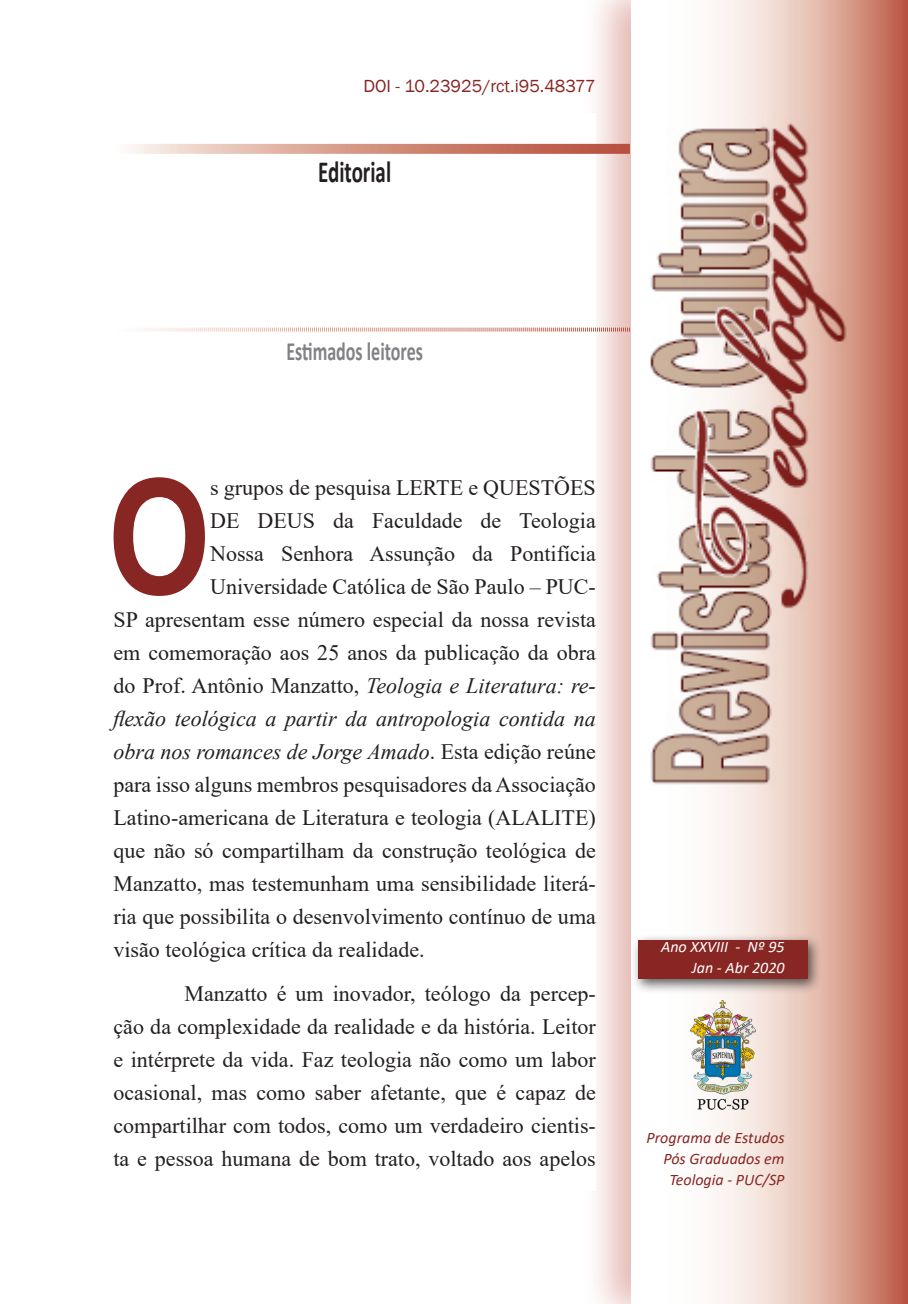
<style>
.page{position:relative;width:908px;height:1304px;background:#fff}
.page>*{position:absolute;margin:0;border:0;box-sizing:border-box;transform-origin:0 0}
.t1{font:700 160.4px "Arial Narrow";color:#882624}
.t2{font:700 30.8px "Calibri";color:#231f20;scale:.68 1}
.t3{font:700 26.4px "Calibri";color:#808285;scale:.68 1}
.t4{font:22px/33px "Times New Roman";color:#231f20;text-align:justify}
.t5{font:italic 22px "Times New Roman";color:#231f20}
.t6{font:18px "Franklin Gothic";color:#882624}
.t7{font:italic 16px/21px "Calibri";color:#882624;text-align:right}
.t8{font:italic 16px/21px "Calibri";color:#fff;text-align:right}
.s1{font-style:italic}
.s2{font-style:normal}
</style>
<div class="page">
<div style="left:579px;top:0;width:328px;height:1304px;background:#bb4938;opacity:.38"></div>
<svg style="left:631px;top:0;width:276px;height:1304px"></svg>
<img style="left:649px;top:113px;width:198px;height:680px">
<div style="left:630px;top:933px;width:191px;height:61px;background:#231f20;opacity:.75"></div>
<div style="left:637px;top:940px;width:169px;height:39px;background:#882624"></div>
<img style="left:686px;top:999px;width:71px;height:113px">
<div style="left:113px;top:113px;width:482px;height:1078px;background:#fff"></div>
<svg style="left:128px;top:144px;width:501px;height:10px;background:#d59888"></svg>
<svg style="left:141px;top:327px;width:489px;height:5px"></svg>
<p class="t6" style="left:363px;top:75px;width:234px">DOI - 10.23925/rct.i95.48377</p>
<h2 class="t2" style="left:318px;top:150px;width:109px">Editorial</h2>
<p class="t3" style="left:286px;top:333px;width:202px">Estimados leitores</p>
<h1 class="t1" style="left:108px;top:416px;width:104px">O</h1>
<p class="t4" style="left:210px;top:470px;width:387px">s grupos de pesquisa LERTE e QUESTÕES</p>
<p class="t4" style="left:210px;top:503px;width:387px">DE DEUS da Faculdade de Teologia</p>
<p class="t4" style="left:210px;top:536px;width:387px">Nossa Senhora Assunção da Pontifícia</p>
<p class="t4" style="left:210px;top:569px;width:387px">Universidade Católica de São Paulo – PUC-</p>
<p class="t4" style="left:113px;top:602px;width:483px">SP apresentam esse número especial da nossa revista</p>
<p class="t4" style="left:113px;top:635px;width:483px">em comemoração aos 25 anos da publicação da obra</p>
<p class="t4" style="left:113px;top:668px;width:483px">do Prof. Antônio Manzatto, <span class="s1">Teologia e Literatura: re-</span></p>
<p class="t5" style="left:113px;top:703px;width:483px">flexão teológica a partir da antropologia contida na</p>
<p class="t5" style="left:113px;top:736px;width:483px">obra nos romances de Jorge Amado<span class="s2">. Esta edição reúne</span></p>
<p class="t4" style="left:113px;top:767px;width:483px">para isso alguns membros pesquisadores da Associação</p>
<p class="t4" style="left:113px;top:800px;width:483px">Latino-americana de Literatura e teologia (ALALITE)</p>
<p class="t4" style="left:113px;top:833px;width:483px">que não só compartilham da construção teológica de</p>
<p class="t4" style="left:113px;top:866px;width:483px">Manzatto, mas testemunham uma sensibilidade literá-</p>
<p class="t4" style="left:113px;top:899px;width:483px">ria que possibilita o desenvolvimento contínuo de uma</p>
<p class="t4" style="left:113px;top:932px;width:312px">visão teológica crítica da realidade.</p>
<p class="t4" style="left:113px;top:977px;width:483px;text-indent:71px">Manzatto é um inovador, teólogo da percep&shy;ção da complexidade da realidade e da história. Leitor e intérprete da vida. Faz teologia não como um labor ocasional, mas como saber afetante, que é capaz de compartilhar com todos, como um verdadeiro cientis&shy;ta e pessoa humana de bom trato, voltado aos apelos</p>
<p class="t8" style="left:660px;top:936px;width:125px">Ano XXVIII - Nº 95<br>Jan - Abr 2020</p>
<p class="t7" style="left:646px;top:1127px;width:139px">Programa de Estudos<br>Pós Graduados em<br>Teologia - PUC/SP</p>
</div>
